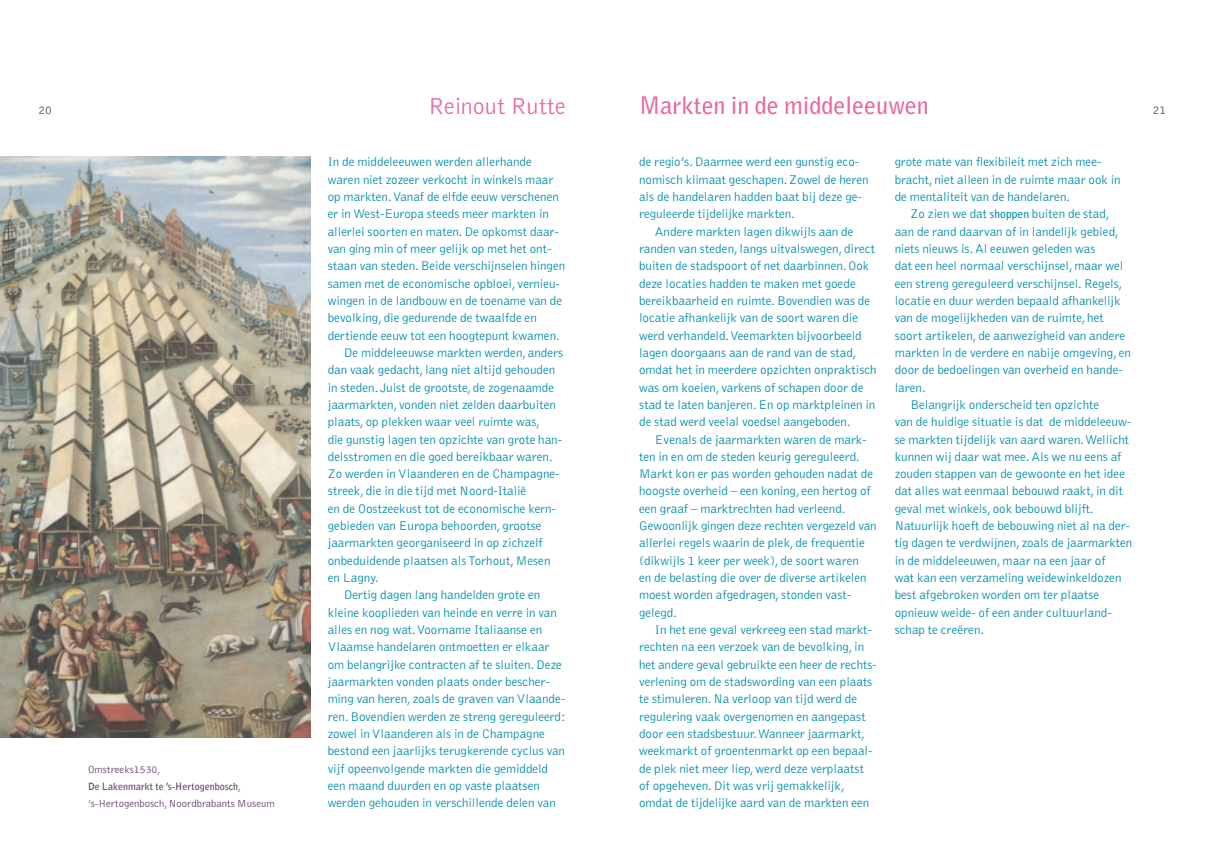
<style>
.page{position:relative;width:1205px;height:850px;background:#fff}
.page>*{position:absolute;margin:0;border:0;box-sizing:border-box;transform-origin:0 0}
.t1{font:700 24px "Bell Gothic";color:#e9699e}
.t2{font:300 24px "Bell Gothic";color:#e9699e}
.t3{font:300 13px/17.4px "Bell Gothic";color:#008daa}
.t4{font:300 12px "Bell Gothic";color:#604166}
.t5{font:300 10.62px "Bell Gothic";color:#604166}
.t6{font:700 10px "Bell Gothic";color:#604166}
.s1{font-weight:300;font-size:10.62px}
.s2{font-size:10px}
.s3{font-weight:700;font-size:11.5px}
</style>
<div class="page">
<img style="left:0;top:157px;width:310px;height:581px">
<h1 class="t2" style="left:428px;top:97px;width:139px">Reinout Rutte</h1>
<h1 class="t1" style="left:639px;top:96px;width:291px">Markten in de middeleeuwen</h1>
<p class="t4" style="left:39px;top:106px;width:15px">20</p>
<p class="t4" style="left:1153px;top:106px;width:15px">21</p>
<p class="t5" style="left:88px;top:765px;width:74px">Omstreeks1530,</p>
<p class="t6" style="left:88px;top:783px;width:155px">De Lakenmarkt te ’s-Hertogenbosch<span class="s1">,</span></p>
<p class="t5" style="left:88px;top:800px;width:188px"><span class="s2">’</span>s-Hertogenbosch, Noordbrabants Museum</p>
<p class="t3" style="left:328px;top:154px;width:206px">In de middeleeuwen werden allerhande</p>
<p class="t3" style="left:328px;top:171px;width:227px">waren niet zozeer verkocht in winkels maar</p>
<p class="t3" style="left:328px;top:189px;width:233px">op markten.Vanaf de elfde eeuw verschenen</p>
<p class="t3" style="left:328px;top:206px;width:223px">er in West-Europa steeds meer markten in</p>
<p class="t3" style="left:328px;top:223px;width:233px">allerlei soorten en maten. De opkomst daar-</p>
<p class="t3" style="left:328px;top:241px;width:225px">van ging min of meer gelijk op met het ont-</p>
<p class="t3" style="left:328px;top:258px;width:239px">staan van steden. Beide verschijnselen hingen</p>
<p class="t3" style="left:328px;top:275px;width:234px">samen met de economische opbloei, vernieu-</p>
<p class="t3" style="left:328px;top:293px;width:236px">wingen in de landbouw en de toename van de</p>
<p class="t3" style="left:328px;top:310px;width:211px">bevolking, die gedurende de twaalfde en</p>
<p class="t3" style="left:328px;top:327px;width:234px">dertiende eeuw tot een hoogtepunt kwamen.</p>
<p class="t3" style="left:344px;top:345px;width:221px">De middeleeuwse markten werden, anders</p>
<p class="t3" style="left:328px;top:362px;width:229px">dan vaak gedacht, lang niet altijd gehouden</p>
<p class="t3" style="left:328px;top:379px;width:228px">in steden. Juist de grootste, de zogenaamde</p>
<p class="t3" style="left:328px;top:397px;width:230px">jaarmarkten, vonden niet zelden daarbuiten</p>
<p class="t3" style="left:328px;top:414px;width:214px">plaats, op plekken waar veel ruimte was,</p>
<p class="t3" style="left:328px;top:431px;width:236px">die gunstig lagen ten opzichte van grote han-</p>
<p class="t3" style="left:328px;top:449px;width:227px">delsstromen en die goed bereikbaar waren.</p>
<p class="t3" style="left:328px;top:466px;width:233px">Zo werden in Vlaanderen en de Champagne-</p>
<p class="t3" style="left:328px;top:483px;width:200px">streek, die in die tijd met Noord-Italië</p>
<p class="t3" style="left:328px;top:501px;width:230px">en de Oostzeekust tot de economische kern-</p>
<p class="t3" style="left:328px;top:518px;width:216px">gebieden van Europa behoorden, grootse</p>
<p class="t3" style="left:328px;top:535px;width:217px">jaarmarkten georganiseerd in op zichzelf</p>
<p class="t3" style="left:328px;top:553px;width:224px">onbeduidende plaatsen als Torhout, Mesen</p>
<p class="t3" style="left:328px;top:570px;width:52px">en Lagny.</p>
<p class="t3" style="left:344px;top:587px;width:198px">Dertig dagen lang handelden grote en</p>
<p class="t3" style="left:328px;top:605px;width:231px">kleine kooplieden van heinde en verre in van</p>
<p class="t3" style="left:328px;top:622px;width:216px">alles en nog wat.Voorname Italiaanse en</p>
<p class="t3" style="left:328px;top:639px;width:223px">Vlaamse handelaren ontmoetten er elkaar</p>
<p class="t3" style="left:328px;top:657px;width:236px">om belangrijke contracten af te sluiten. Deze</p>
<p class="t3" style="left:328px;top:674px;width:224px">jaarmarkten vonden plaats onder bescher-</p>
<p class="t3" style="left:328px;top:691px;width:239px">ming van heren, zoals de graven van Vlaande-</p>
<p class="t3" style="left:328px;top:709px;width:239px">ren. Bovendien werden ze streng gereguleerd:</p>
<p class="t3" style="left:328px;top:726px;width:219px">zowel in Vlaanderen als in de Champagne</p>
<p class="t3" style="left:328px;top:743px;width:239px">bestond een jaarlijks terugkerende cyclus van</p>
<p class="t3" style="left:328px;top:761px;width:222px">vijf opeenvolgende markten die gemiddeld</p>
<p class="t3" style="left:328px;top:778px;width:214px">een maand duurden en op vaste plaatsen</p>
<p class="t3" style="left:328px;top:795px;width:230px">werden gehouden in verschillende delen van</p>
<p class="t3" style="left:639px;top:154px;width:231px">de regio’s. Daarmee werd een gunstig eco&shy;nomisch klimaat geschapen. Zowel de heren als de handelaren hadden baat bij deze ge&shy;reguleerde tijdelijke markten.</p>
<p class="t3" style="left:639px;top:223px;width:239px;text-indent:16px">Andere markten lagen dikwijls aan de randen van steden, langs uitvalswegen, direct buiten de stadspoort of net daarbinnen. Ook deze locaties hadden te maken met goede bereikbaarheid en ruimte. Bovendien was de locatie afhankelijk van de soort waren die werd verhandeld.Veemarkten bijvoorbeeld lagen doorgaans aan de rand van de stad, omdat het in meerdere opzichten onpraktisch was om koeien, varkens of schapen door de stad te laten banjeren. En op marktpleinen in de stad werd veelal voedsel aangeboden.</p>
<p class="t3" style="left:639px;top:431px;width:239px;text-indent:16px">Evenals de jaarmarkten waren de mark&shy;ten in en om de steden keurig gereguleerd.<br>Markt kon er pas worden gehouden nadat de hoogste overheid – een koning, een hertog of een graaf – marktrechten had verleend.<br>Gewoonlijk gingen deze rechten vergezeld van allerlei regels waarin de plek, de frequentie (dikwijls 1 keer per week), de soort waren<br>en de belasting die over de diverse artikelen moest worden afgedragen, stonden vast&shy;gelegd.</p>
<p class="t3" style="left:639px;top:622px;width:239px;text-indent:16px">In het ene geval verkreeg een stad markt&shy;rechten na een verzoek van de bevolking, in het andere geval gebruikte een heer de rechts&shy;verlening om de stadswording van een plaats te stimuleren. Na verloop van tijd werd de regulering vaak overgenomen en aangepast door een stadsbestuur.Wanneer jaarmarkt, weekmarkt of groentenmarkt op een bepaal&shy;de plek niet meer liep, werd deze verplaatst of opgeheven. Dit was vrij gemakkelijk, omdat de tijdelijke aard van de markten een</p>
<p class="t3" style="left:895px;top:154px;width:228px">grote mate van flexibileit met zich mee&shy;bracht, niet alleen in de ruimte maar ook in de mentaliteit van de handelaren.</p>
<p class="t3" style="left:911px;top:206px;width:200px">Zo zien we dat <span class="s3">shoppen</span> buiten de stad,</p>
<p class="t3" style="left:895px;top:223px;width:226px">aan de rand daarvan of in landelijk gebied,</p>
<p class="t3" style="left:895px;top:241px;width:202px">niets nieuws is. Al eeuwen geleden was</p>
<p class="t3" style="left:895px;top:258px;width:230px">dat een heel normaal verschijnsel, maar wel</p>
<p class="t3" style="left:895px;top:275px;width:229px">een streng gereguleerd verschijnsel. Regels,</p>
<p class="t3" style="left:895px;top:293px;width:228px">locatie en duur werden bepaald afhankelijk</p>
<p class="t3" style="left:895px;top:310px;width:211px">van de mogelijkheden van de ruimte, het</p>
<p class="t3" style="left:895px;top:327px;width:232px">soort artikelen, de aanwezigheid van andere</p>
<p class="t3" style="left:895px;top:345px;width:238px">markten in de verdere en nabije omgeving, en</p>
<p class="t3" style="left:895px;top:362px;width:230px">door de bedoelingen van overheid en hande-</p>
<p class="t3" style="left:895px;top:379px;width:33px">laren.</p>
<p class="t3" style="left:911px;top:397px;width:190px">Belangrijk onderscheid ten opzichte</p>
<p class="t3" style="left:895px;top:414px;width:238px">van de huidige situatie is dat de middeleeuw-</p>
<p class="t3" style="left:895px;top:431px;width:236px">se markten tijdelijk van aard waren.Wellicht</p>
<p class="t3" style="left:895px;top:449px;width:228px">kunnen wij daar wat mee. Als we nu eens af</p>
<p class="t3" style="left:895px;top:466px;width:232px">zouden stappen van de gewoonte en het idee</p>
<p class="t3" style="left:895px;top:483px;width:230px">dat alles wat eenmaal bebouwd raakt, in dit</p>
<p class="t3" style="left:895px;top:501px;width:201px">geval met winkels, ook bebouwd blijft.</p>
<p class="t3" style="left:895px;top:518px;width:237px">Natuurlijk hoeft de bebouwing niet al na der-</p>
<p class="t3" style="left:895px;top:535px;width:239px">tig dagen te verdwijnen,zoals de jaarmarkten</p>
<p class="t3" style="left:895px;top:553px;width:213px">in de middeleeuwen, maar na een jaar of</p>
<p class="t3" style="left:895px;top:570px;width:228px">wat kan een verzameling weidewinkeldozen</p>
<p class="t3" style="left:895px;top:587px;width:206px">best afgebroken worden om ter plaatse</p>
<p class="t3" style="left:895px;top:605px;width:219px">opnieuw weide- of een ander cultuurland-</p>
<p class="t3" style="left:895px;top:622px;width:91px">schap te creëren.</p>
</div>
